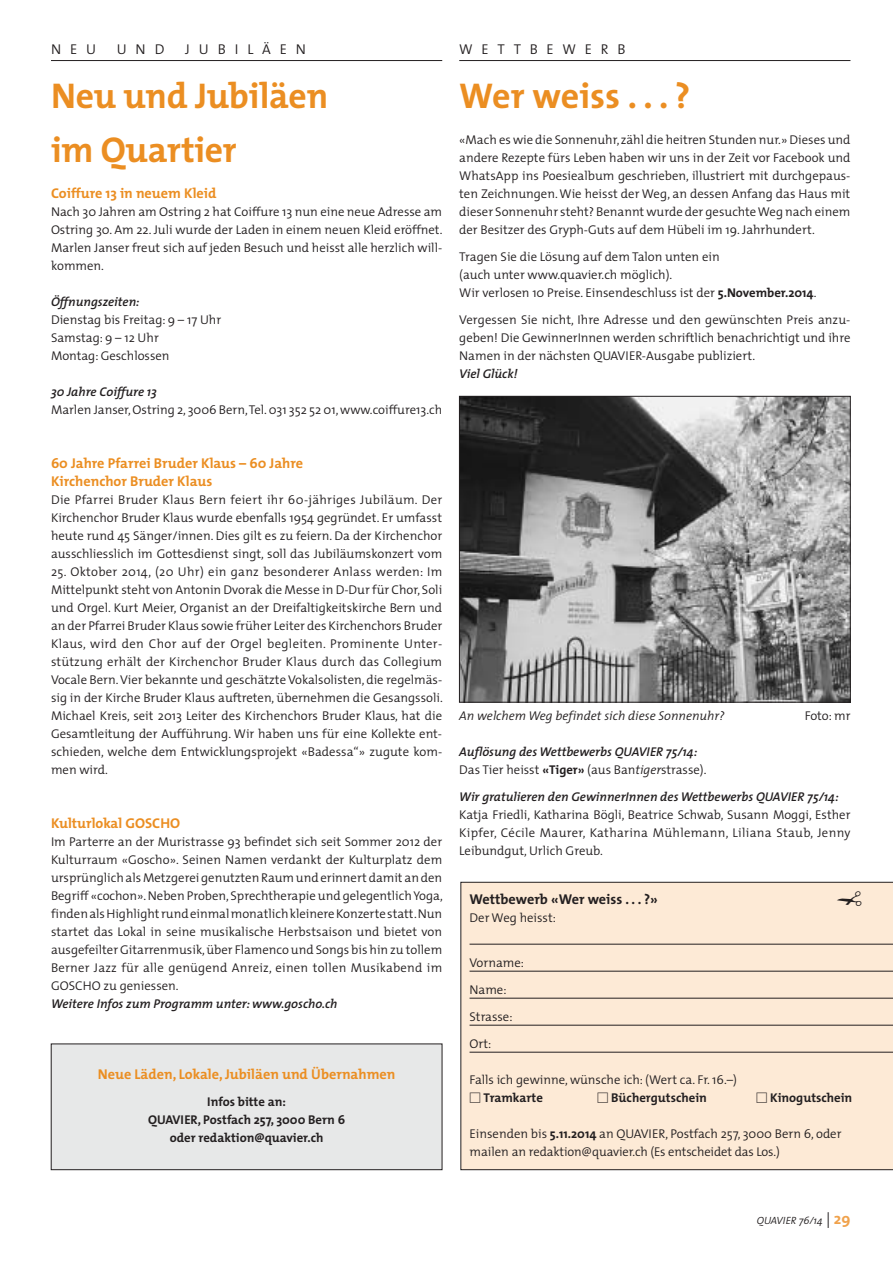
<style>
.page{position:relative;width:893px;height:1263px;background:#fff}
.page>*{position:absolute;margin:0;border:0;box-sizing:border-box;transform-origin:0 0}
.t1{font:700 36px/54px "The Mix";letter-spacing:-.005em;color:#eb8e22}
.t2{font:700 14.25px/18px "The Mix";color:#eb8e22}
.t3{font:300 14.25px "The Mix";letter-spacing:.615em;color:#231f20}
.t4{font:700 14.25px "The Mix";color:#231f20}
.t5{font:300 12.75px/18px "The Mix";color:#231f20;text-align:justify}
.t6{font:italic 600 12.75px/18px "The Mix";color:#231f20}
.t7{font:700 12.75px/18px "The Mix";color:#231f20;text-align:center}
.t8{font:italic 300 12.75px "The Mix";color:#231f20}
.t9{font:italic 300 10.5px "The Mix";color:#231f20}
.s1{font-weight:700}
.s2{font-weight:300;font-style:normal}
.s3{font-weight:700;font-style:normal}
.s4{font-weight:300}
.s5{font-family:"Universal Newswith Comm Pi";font-weight:400}
.s6{font-size:15.75px}
.s7{font-weight:700;font-style:normal;font-size:15.75px;color:#f0a24c}
</style>
<div class="page">
<hr style="left:51px;top:60px;width:391px;height:1px;background:#231f20">
<div style="left:51px;top:1044px;width:391px;height:126px;background:#e7e8e8"></div>
<div style="left:51px;top:1044px;width:391px;height:126px;border:1px solid #231f20"></div>
<hr style="left:459px;top:60px;width:391px;height:1px;background:#231f20">
<div style="left:461px;top:882px;width:432px;height:288px;background:#fdead6"></div>
<hr style="left:469px;top:944px;width:424px;height:1px;background:#231f20">
<hr style="left:469px;top:971px;width:424px;height:1px;background:#231f20">
<hr style="left:469px;top:998px;width:424px;height:1px;background:#231f20">
<hr style="left:469px;top:1025px;width:424px;height:1px;background:#231f20">
<hr style="left:469px;top:1052px;width:424px;height:1px;background:#231f20">
<img style="left:461px;top:398px;width:387px;height:302px">
<div style="left:459px;top:396px;width:391px;height:306px;border:1px solid #231f20"></div>
<svg style="left:837px;top:891px;width:24px;height:15px"></svg>
<p class="t3" style="left:51px;top:43px;width:47px">NEU</p>
<p class="t3" style="left:117px;top:43px;width:49px">UND</p>
<p class="t3" style="left:185px;top:43px;width:122px">JUBILÄEN</p>
<h1 class="t1" style="left:51px;top:72px;width:279px">Neu und Jubiläen im Quartier</h1>
<p class="t2" style="left:51px;top:185px;width:167px">Coiffure 13 in neuem Kleid</p>
<p class="t5" style="left:51px;top:204px;width:393px">Nach 30 Jahren am Ostring 2 hat Coiffure 13 nun eine neue Adresse am Ostring 30. Am 22. Juli wurde der Laden in einem neuen Kleid eröffnet.<br>Marlen Janser freut sich auf jeden Besuch und heisst alle herzlich will&shy;kommen.</p>
<p class="t6" style="left:51px;top:294px;width:90px">Öffnungszeiten:</p>
<p class="t5" style="left:51px;top:312px;width:172px;text-align:left">Dienstag bis Freitag: 9 – 17 Uhr<br>Samstag: 9 – 12 Uhr<br>Montag: Geschlossen</p>
<p class="t6" style="left:51px;top:384px;width:107px">30 Jahre Coiffure 13</p>
<p class="t5" style="left:51px;top:402px;width:393px">Marlen Janser, Ostring 2, 3006 Bern, Tel. 031 352 52 01, www.coiffure13.ch</p>
<p class="t2" style="left:51px;top:455px;width:254px">60 Jahre Pfarrei Bruder Klaus – 60 Jahre<br>Kirchenchor Bruder Klaus</p>
<p class="t5" style="left:51px;top:492px;width:393px">Die Pfarrei Bruder Klaus Bern feiert ihr 60-jähriges Jubiläum. Der Kirchenchor Bruder Klaus wurde ebenfalls 1954 gegründet. Er umfasst heute rund 45 Sänger/innen. Dies gilt es zu feiern. Da der Kirchenchor ausschliesslich im Gottesdienst singt, soll das Jubiläums konzert vom</p>
<p class="t5" style="left:51px;top:564px;width:393px">25. Oktober 2014, (20 Uhr) ein ganz besonderer Anlass werden: Im Mittelpunkt steht von Antonin Dvorak die Messe in D-Dur für Chor, Soli und Orgel. Kurt Meier, Organist an der Dreifaltigkeitskirche Bern und an der Pfarrei Bruder Klaus sowie früher Leiter des Kirchenchors Bruder Klaus, wird den Chor auf der Orgel begleiten. Prominente Unter - stützung erhält der Kirchenchor Bruder Klaus durch das Collegium Vocale Bern. Vier bekannte und geschätzte Vokalsolisten, die regelmäs&shy;sig in der Kirche Bruder Klaus auftreten, übernehmen die Gesangssoli.<br>Michael Kreis, seit 2013 Leiter des Kirchenchors Bruder Klaus, hat die Gesamtleitung der Aufführung. Wir haben uns für eine Kollekte ent&shy;schieden, welche dem Entwicklungsprojekt «Badessa“» zugute kom&shy;men wird.</p>
<p class="t2" style="left:51px;top:815px;width:131px">Kulturlokal GOSCHO</p>
<p class="t5" style="left:51px;top:834px;width:393px">Im Parterre an der Muristrasse 93 befindet sich seit Sommer 2012 der Kulturraum «Goscho». Seinen Namen verdankt der Kulturplatz dem ursprünglich als Metzgerei genutzten Raum und erinnert damit an den Begriff «cochon». Neben Proben, Sprechtherapie und gelegentlich Yoga, finden als Highlight rund einmal monatlich kleinere Konzerte statt. Nun startet das Lokal in seine musikalische Herbstsaison und bietet von ausgefeilter Gitarrenmusik, über Flamenco und Songs bis hin zu tollem Berner Jazz für alle genügend Anreiz, einen tollen Musikabend im GOSCHO zu geniessen.</p>
<p class="t6" style="left:51px;top:996px;width:288px">Weitere Infos zum Programm unter: www.goscho.ch</p>
<p class="t2" style="left:98px;top:1066px;width:299px">Neue Läden, Lokale, Jubiläen und Übernahmen</p>
<p class="t7" style="left:148px;top:1094px;width:198px">Infos bitte an:<br>QUAVIER, Postfach 257, 3000 Bern 6 oder redak tion@quavier.ch</p>
<p class="t3" style="left:459px;top:43px;width:168px">WETTBEWERB</p>
<h1 class="t1" style="left:459px;top:72px;width:233px">Wer weiss . . . ?</h1>
<p class="t5" style="left:459px;top:132px;width:393px">«Mach es wie die Sonnenuhr, zähl die heitren Stunden nur.» Dieses und andere Rezepte fürs Leben haben wir uns in der Zeit vor Facebook und WhatsApp ins Poesiealbum geschrieben, illustriert mit durchgepaus&shy;ten Zeichnungen. Wie heisst der Weg, an dessen Anfang das Haus mit dieser Sonnenuhr steht? Benannt wurde der gesuchte Weg nach einem der Besitzer des Gryph-Guts auf dem Hübeli im 19. Jahrhundert.</p>
<p class="t5" style="left:459px;top:249px;width:359px;text-align:left">Tragen Sie die Lösung auf dem Talon unten ein<br>(auch unter www.quavier.ch möglich).<br>Wir verlosen 10 Preise. Einsendeschluss ist der <span class="s1">5.November.2014</span>.</p>
<p class="t5" style="left:459px;top:312px;width:393px">Vergessen Sie nicht, Ihre Adresse und den gewünschten Preis anzu - geben! Die GewinnerInnen werden schriftlich benachrichtigt und ihre Namen in der nächsten QUAVIER-Ausgabe publiziert.</p>
<p class="t6" style="left:459px;top:366px;width:60px">Viel Glück!</p>
<p class="t8" style="left:459px;top:710px;width:267px">An welchem Weg befindet sich diese Sonnenuhr?</p>
<p class="t5" style="left:805px;top:708px;width:47px">Foto: mr</p>
<p class="t6" style="left:459px;top:744px;width:249px">Auflösung des Wettbewerbs QUAVIER 75/14:<br><span class="s2">Das Tier heisst</span> <span class="s3">«Tiger»</span> <span class="s2">(aus Ban</span><span class="s4">tiger</span><span class="s2">strasse).</span></p>
<p class="t6" style="left:459px;top:789px;width:381px">Wir gratulieren den GewinnerInnen des Wettbewerbs QUAVIER 75/14:</p>
<p class="t5" style="left:459px;top:807px;width:393px">Katja Friedli, Katharina Bögli, Beatrice Schwab, Susann Moggi, Esther Kipfer, Cécile Maurer, Katharina Mühlemann, Liliana Staub, Jenny Leibundgut, Urlich Greub.</p>
<p class="t4" style="left:469px;top:893px;width:190px">Wettbewerb «Wer weiss . . . ?»</p>
<p class="t5" style="left:469px;top:910px;width:88px">Der Weg heisst:</p>
<p class="t5" style="left:469px;top:950px;width:56px;line-height:27px;text-align:left">Vorname:<br>Name:<br>Strasse:<br>Ort:</p>
<p class="t5" style="left:469px;top:1072px;width:269px">Falls ich gewinne, wünsche ich: (Wert ca. Fr. 16.–)</p>
<p class="t7" style="left:469px;top:1090px;width:75px"><span class="s5">-</span> Tramkarte</p>
<p class="t7" style="left:597px;top:1090px;width:111px"><span class="s5">-</span> Büchergutschein</p>
<p class="t7" style="left:756px;top:1090px;width:98px"><span class="s5">-</span> Kinogutschein</p>
<p class="t5" style="left:469px;top:1126px;width:373px">Einsenden bis <span class="s1">5.11.2014</span> an QUAVIER, Postfach 257, 3000 Bern 6, oder mailen an redaktion@quavier.ch (Es entscheidet das Los.)</p>
<p class="t9" style="left:757px;top:1216px;width:95px">QUAVIER 76/14 <span class="s6">|</span> <span class="s7">29</span></p>
</div>
